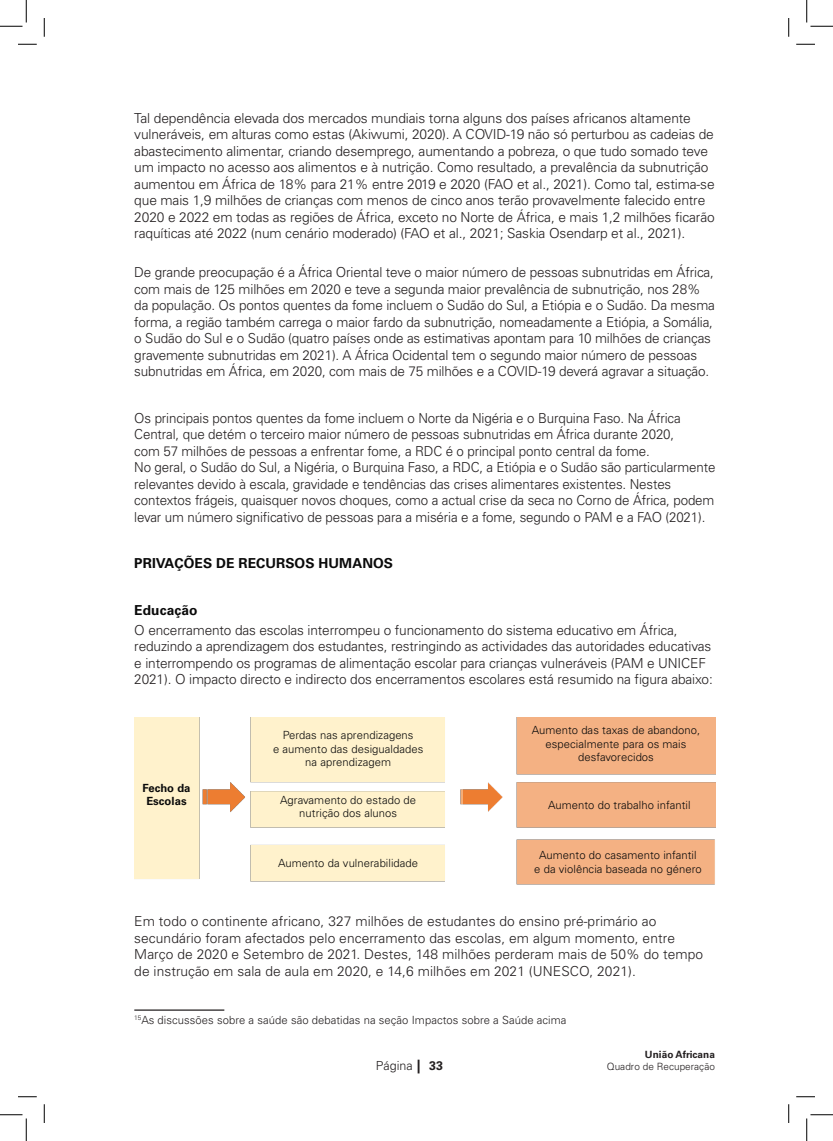
<style>
.page{position:relative;width:833px;height:1141px;background:#fff}
.page>*{position:absolute;margin:0;border:0;box-sizing:border-box;transform-origin:0 0}
.t1{font:300 13.75px/16.5px "Univers";letter-spacing:-.01em;color:#231f20}
.t2{font:700 13.75px "Univers";letter-spacing:.005em;color:#0a0a0a}
.t3{font:300 12.5px "Univers";letter-spacing:.005em;color:#231f20}
.t4{font:300 11.25px/13.5px "Univers";letter-spacing:.005em;color:#0a0a0a;text-align:center}
.t5{font:300 11.25px "Univers";letter-spacing:.005em;color:#231f20}
.t6{font:700 11.25px/13.5px "Univers";letter-spacing:.005em;color:#0a0a0a;text-align:center}
.t7{font:300 10px "Univers";letter-spacing:.005em;color:#231f20}
.t8{font:700 10px "Univers";letter-spacing:.005em;color:#231f20}
.s1{font-weight:700;font-size:13.75px}
.s2{font-weight:700}
</style>
<div class="page">
<img style="left:134px;top:717px;width:581px;height:168px">
<hr style="left:134px;top:1009px;width:90px;height:2px;background:#231f20">
<div style="left:138px;top:783px;width:57px;height:30px;background:#fff2cc"></div>
<div style="left:259px;top:730px;width:178px;height:43px;background:#fff2cc"></div>
<div style="left:527px;top:725px;width:178px;height:43px;background:#f4b183"></div>
<div style="left:533px;top:788px;width:173px;height:33px;background:#f4b183"></div>
<div style="left:531px;top:845px;width:173px;height:33px;background:#f4b183"></div>
<div style="left:259px;top:795px;width:178px;height:28px;background:#fff2cc"></div>
<div style="left:259px;top:851px;width:178px;height:22px;background:#fff2cc"></div>
<svg style="left:18px;top:43px;width:19px;height:2px"></svg>
<svg style="left:796px;top:43px;width:19px;height:2px"></svg>
<svg style="left:18px;top:1096px;width:19px;height:1px"></svg>
<svg style="left:796px;top:1096px;width:19px;height:1px"></svg>
<svg style="left:43px;top:18px;width:2px;height:19px"></svg>
<svg style="left:43px;top:1104px;width:2px;height:19px"></svg>
<svg style="left:788px;top:18px;width:1px;height:19px"></svg>
<svg style="left:788px;top:1104px;width:1px;height:19px"></svg>
<svg style="left:0;top:0;width:27px;height:27px"></svg>
<svg style="left:0;top:1114px;width:27px;height:27px"></svg>
<svg style="left:806px;top:0;width:27px;height:27px"></svg>
<svg style="left:806px;top:1114px;width:27px;height:27px"></svg>
<p class="t1" style="left:134px;top:110px;width:582px">Tal dependência elevada dos mercados mundiais torna alguns dos países africanos altamente vulneráveis, em alturas como estas (Akiwumi, 2020). A COVID-19 não só perturbou as cadeias de abastecimento alimentar, criando desemprego, aumentando a pobreza, o que tudo somado teve um impacto no acesso aos alimentos e à nutrição. Como resultado, a prevalência da subnutrição aumentou em África de 18% para 21% entre 2019 e 2020 (FAO et al., 2021). Como tal, estima-se que mais 1,9 milhões de crianças com menos de cinco anos terão provavelmente falecido entre 2020 e 2022 em todas as regiões de África, exceto no Norte de África, e mais 1,2 milhões ficarão raquíticas até 2022 (num cenário moderado) (FAO et al., 2021; Saskia Osendarp et al., 2021).</p>
<p class="t1" style="left:134px;top:264px;width:582px">De grande preocupação é a África Oriental teve o maior número de pessoas subnutridas em África, com mais de 125 milhões em 2020 e teve a segunda maior prevalência de subnutrição, nos 28% da população. Os pontos quentes da fome incluem o Sudão do Sul, a Etiópia e o Sudão. Da mesma forma, a região também carrega o maior fardo da subnutrição, nomeadamente a Etiópia, a Somália, o Sudão do Sul e o Sudão (quatro países onde as estimativas apontam para 10 milhões de crianças gravemente subnutridas em 2021). A África Ocidental tem o segundo maior número de pessoas subnutridas em África, em 2020, com mais de 75 milhões e a COVID-19 deverá agravar a situação.</p>
<p class="t1" style="left:134px;top:410px;width:582px">Os principais pontos quentes da fome incluem o Norte da Nigéria e o Burquina Faso. Na África Central, que detém o terceiro maior número de pessoas subnutridas em África durante 2020,<br>com 57 milhões de pessoas a enfrentar fome, a RDC é o principal ponto central da fome.<br>No geral, o Sudão do Sul, a Nigéria, o Burquina Faso, a RDC, a Etiópia e o Sudão são particularmente relevantes devido à escala, gravidade e tendências das crises alimentares existentes. Nestes contextos frágeis, quaisquer novos choques, como a actual crise da seca no Corno de África, podem levar um número significativo de pessoas para a miséria e a fome, segundo o PAM e a FAO (2021).</p>
<p class="t2" style="left:134px;top:555px;width:265px">PRIVAÇÕES DE RECURSOS HUMANOS<sup>7</sup></p>
<p class="t2" style="left:134px;top:602px;width:65px">Educação</p>
<p class="t1" style="left:134px;top:622px;width:580px">O encerramento das escolas interrompeu o funcionamento do sistema educativo em África, reduzindo a aprendizagem dos estudantes, restringindo as actividades das autoridades educativas e interrompendo os programas de alimentação escolar para crianças vulneráveis (PAM e UNICEF 2021). O impacto directo e indirecto dos encerramentos escolares está resumido na figura abaixo:</p>
<p class="t6" style="left:142px;top:781px;width:50px">Fecho da<br>Escolas</p>
<p class="t4" style="left:273px;top:728px;width:152px">Perdas nas aprendizagens<br>e aumento das desigualdades na aprendizagem</p>
<p class="t4" style="left:531px;top:723px;width:170px">Aumento das taxas de abandono, especialmente para os mais desfavorecidos</p>
<p class="t4" style="left:548px;top:798px;width:144px">Aumento do trabalho infantil</p>
<p class="t4" style="left:280px;top:793px;width:137px">Agravamento do estado de nutrição dos alunos</p>
<p class="t4" style="left:278px;top:856px;width:141px">Aumento da vulnerabilidade</p>
<p class="t4" style="left:534px;top:848px;width:169px">Aumento do casamento infantil<br>e da violência baseada no género</p>
<p class="t1" style="left:134px;top:913px;width:570px">Em todo o continente africano, 327 milhões de estudantes do ensino pré-primário ao secundário foram afectados pelo encerramento das escolas, em algum momento, entre Março de 2020 e Setembro de 2021. Destes, 148 milhões perderam mais de 50% do tempo de instrução em sala de aula em 2020, e 14,6 milhões em 2021 (UNESCO, 2021).</p>
<p class="t5" style="left:134px;top:1013px;width:434px"><sup>15</sup>As discussões sobre a saúde são debatidas na seção Impactos sobre a Saúde acima</p>
<p class="t3" style="left:376px;top:1058px;width:69px">Página <span class="s1">|</span> <span class="s2">33</span></p>
<p class="t8" style="left:645px;top:1049px;width:72px">União Africana</p>
<p class="t7" style="left:607px;top:1061px;width:110px">Quadro de Recuperação</p>
</div>
